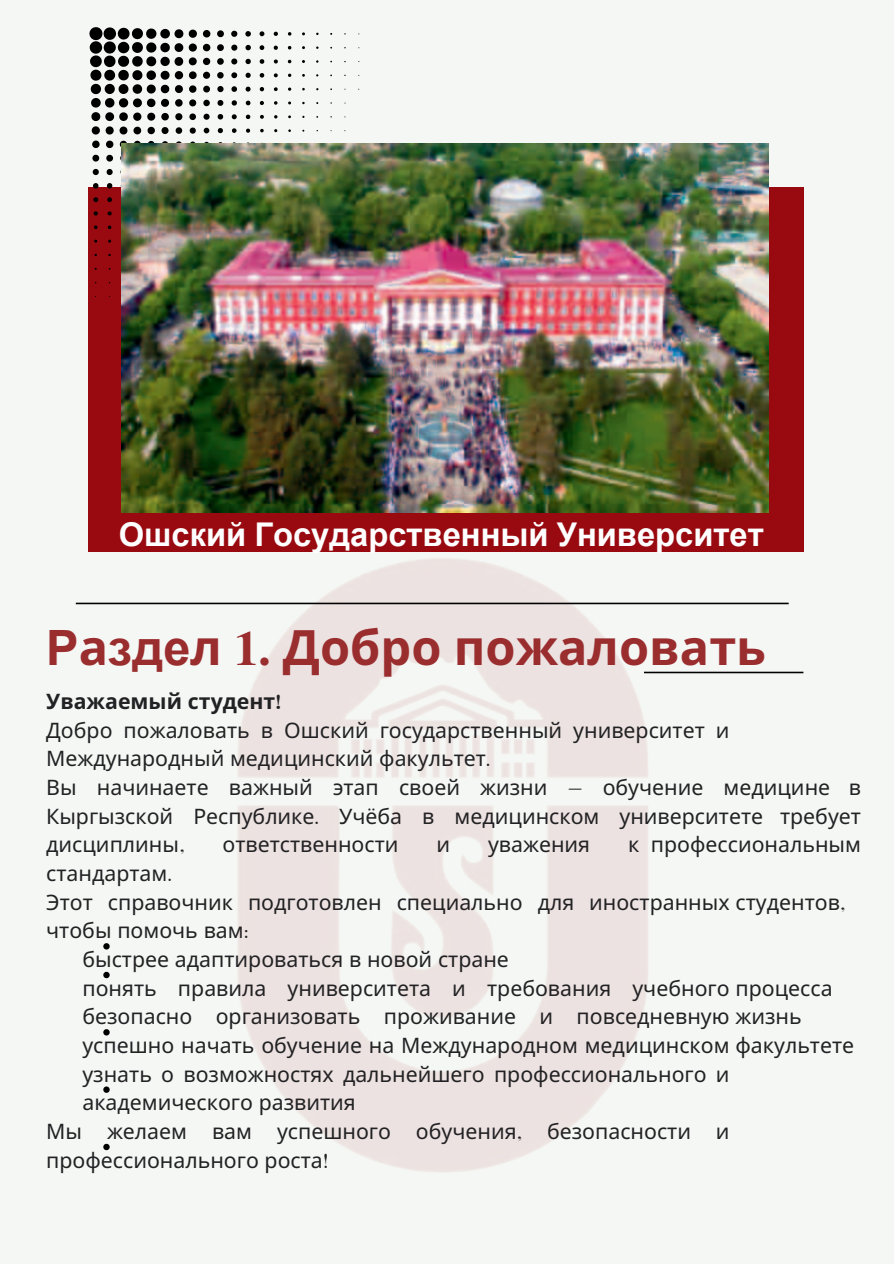
<style>
.page{position:relative;width:894px;height:1264px;background:#fff}
.page>*{position:absolute;margin:0;border:0;box-sizing:border-box;transform-origin:0 0}
.t1{font:700 48.75px "Noto Sans";color:#9a2d2e}
.t2{font:700 32.7px "Arial";color:#fff}
.t3{font:21.3px/28.7px "Noto Sans";color:#222123}
.s1{font-family:"Arial"}
.s2{font-family:"Te X Gyre Termes"}
.s3{font-weight:700}
.s4{font-family:"Bodoni FLF";font-weight:700}
.s5{font-family:"Bodoni FLF"}
</style>
<div class="page">
<div style="left:0;top:0;width:893px;height:1263px;background:#f5f7f5"></div>
<img style="left:75px;top:483px;width:729px;height:689px">
<div style="left:88px;top:187px;width:714px;height:365px;background:#980a10"></div>
<svg style="left:175px;top:99px;width:7px;height:8px"></svg>
<svg style="left:203px;top:30px;width:8px;height:7px"></svg>
<svg style="left:203px;top:44px;width:7px;height:7px"></svg>
<svg style="left:174px;top:29px;width:23px;height:64px"></svg>
<svg style="left:203px;top:57px;width:7px;height:8px"></svg>
<svg style="left:175px;top:113px;width:7px;height:8px"></svg>
<svg style="left:203px;top:72px;width:7px;height:7px"></svg>
<svg style="left:189px;top:99px;width:7px;height:8px"></svg>
<svg style="left:92px;top:155px;width:7px;height:7px"></svg>
<svg style="left:217px;top:30px;width:7px;height:7px"></svg>
<svg style="left:203px;top:86px;width:7px;height:6px"></svg>
<svg style="left:106px;top:155px;width:7px;height:7px"></svg>
<svg style="left:217px;top:44px;width:7px;height:7px"></svg>
<svg style="left:217px;top:58px;width:7px;height:7px"></svg>
<svg style="left:175px;top:127px;width:7px;height:7px"></svg>
<svg style="left:189px;top:113px;width:7px;height:7px"></svg>
<svg style="left:89px;top:27px;width:81px;height:121px"></svg>
<svg style="left:203px;top:100px;width:7px;height:6px"></svg>
<svg style="left:217px;top:72px;width:6px;height:7px"></svg>
<svg style="left:231px;top:30px;width:6px;height:7px"></svg>
<svg style="left:217px;top:86px;width:7px;height:6px"></svg>
<svg style="left:92px;top:169px;width:7px;height:6px"></svg>
<svg style="left:189px;top:127px;width:7px;height:7px"></svg>
<svg style="left:203px;top:114px;width:7px;height:6px"></svg>
<svg style="left:106px;top:169px;width:7px;height:6px"></svg>
<svg style="left:231px;top:45px;width:6px;height:6px"></svg>
<svg style="left:231px;top:58px;width:6px;height:6px"></svg>
<svg style="left:217px;top:100px;width:6px;height:6px"></svg>
<svg style="left:231px;top:72px;width:6px;height:6px"></svg>
<div style="left:203px;top:127px;width:6px;height:7px;background:#000;border-radius:50%"></div>
<svg style="left:231px;top:86px;width:6px;height:6px"></svg>
<svg style="left:93px;top:183px;width:5px;height:6px"></svg>
<svg style="left:245px;top:31px;width:6px;height:6px"></svg>
<svg style="left:217px;top:114px;width:6px;height:5px"></svg>
<svg style="left:107px;top:183px;width:5px;height:5px"></svg>
<svg style="left:245px;top:45px;width:6px;height:5px"></svg>
<svg style="left:245px;top:59px;width:6px;height:5px"></svg>
<svg style="left:231px;top:100px;width:6px;height:6px"></svg>
<svg style="left:245px;top:73px;width:6px;height:5px"></svg>
<svg style="left:218px;top:128px;width:5px;height:5px"></svg>
<svg style="left:245px;top:87px;width:5px;height:5px"></svg>
<svg style="left:231px;top:114px;width:6px;height:5px"></svg>
<svg style="left:259px;top:31px;width:5px;height:5px"></svg>
<svg style="left:93px;top:197px;width:5px;height:5px"></svg>
<svg style="left:259px;top:45px;width:5px;height:5px"></svg>
<svg style="left:246px;top:100px;width:4px;height:5px"></svg>
<svg style="left:107px;top:197px;width:5px;height:5px"></svg>
<svg style="left:259px;top:59px;width:5px;height:5px"></svg>
<svg style="left:259px;top:73px;width:5px;height:5px"></svg>
<svg style="left:232px;top:128px;width:4px;height:5px"></svg>
<svg style="left:246px;top:115px;width:4px;height:4px"></svg>
<svg style="left:260px;top:87px;width:4px;height:4px"></svg>
<svg style="left:273px;top:32px;width:5px;height:4px"></svg>
<svg style="left:94px;top:211px;width:4px;height:5px"></svg>
<svg style="left:260px;top:101px;width:4px;height:4px"></svg>
<svg style="left:107px;top:211px;width:5px;height:4px"></svg>
<svg style="left:273px;top:46px;width:5px;height:4px"></svg>
<svg style="left:246px;top:129px;width:4px;height:4px"></svg>
<svg style="left:273px;top:59px;width:5px;height:5px"></svg>
<svg style="left:274px;top:73px;width:4px;height:4px"></svg>
<svg style="left:260px;top:115px;width:4px;height:4px"></svg>
<svg style="left:274px;top:87px;width:3px;height:4px"></svg>
<svg style="left:274px;top:101px;width:3px;height:4px"></svg>
<svg style="left:108px;top:225px;width:3px;height:4px"></svg>
<svg style="left:94px;top:225px;width:3px;height:4px"></svg>
<svg style="left:288px;top:32px;width:3px;height:4px"></svg>
<svg style="left:288px;top:87px;width:3px;height:4px"></svg>
<img style="left:121px;top:143px;width:647px;height:369px">
<hr style="left:643px;top:671px;width:160px;height:2px;background:#000">
<hr style="left:76px;top:602px;width:712px;height:2px;background:#000">
<svg style="left:103px;top:943px;width:7px;height:6px"></svg>
<svg style="left:103px;top:971px;width:7px;height:7px"></svg>
<svg style="left:103px;top:1029px;width:7px;height:6px"></svg>
<svg style="left:103px;top:1086px;width:7px;height:6px"></svg>
<svg style="left:103px;top:1143px;width:7px;height:7px"></svg>
<h2 class="t2" style="left:119px;top:516px;width:646px">Ошский Государственный Университет</h2>
<h1 class="t1" style="left:46px;top:613px;width:721px"><span class="s1">Р</span>а<span class="s1">зде</span>л <span class="s2">1.</span> Добро пожаловать</h1>
<p class="t3" style="left:46px;top:687px;width:816px"><span class="s3">Уважаемый студент</span><span class="s4">!<br></span>Добро пожаловать в Ошский государственный университет и Международный медицинский факультет<span class="s5">.<br></span>Вы начинаете важный этап своей жизни <span class="s5">—</span> обучение медицине в Кыргызской Республике<span class="s5">.</span> Учёба в медицинском университете требует дисциплины<span class="s5">,</span></p>
<p class="t3" style="left:222px;top:830px;width:177px">ответственности</p>
<p class="t3" style="left:436px;top:830px;width:15px">и</p>
<p class="t3" style="left:488px;top:830px;width:104px">уважения</p>
<p class="t3" style="left:628px;top:830px;width:234px">к профессиональным</p>
<p class="t3" style="left:46px;top:859px;width:127px">стандартам<span class="s5">.</span></p>
<p class="t3" style="left:46px;top:888px;width:800px">Этот справочник подготовлен специально для иностранных студентов<span class="s5">,</span></p>
<p class="t3" style="left:46px;top:916px;width:204px">чтобы помочь вам<span class="s5">:</span></p>
<p class="t3" style="left:82px;top:945px;width:428px">быстрее адаптироваться в новой стране</p>
<p class="t3" style="left:82px;top:974px;width:751px">понять правила университета и требования учебного процесса</p>
<p class="t3" style="left:82px;top:1002px;width:720px">безопасно организовать проживание и повседневную жизнь</p>
<p class="t3" style="left:82px;top:1031px;width:773px">успешно начать обучение на Международном медицинском факультете</p>
<p class="t3" style="left:82px;top:1059px;width:648px">узнать о возможностях дальнейшего профессионального и</p>
<p class="t3" style="left:82px;top:1088px;width:275px">академического развития</p>
<p class="t3" style="left:46px;top:1117px;width:684px">Мы желаем вам успешного обучения<span class="s5">,</span> безопасности и</p>
<p class="t3" style="left:46px;top:1145px;width:284px">профессионального роста<span class="s5">!</span></p>
</div>
